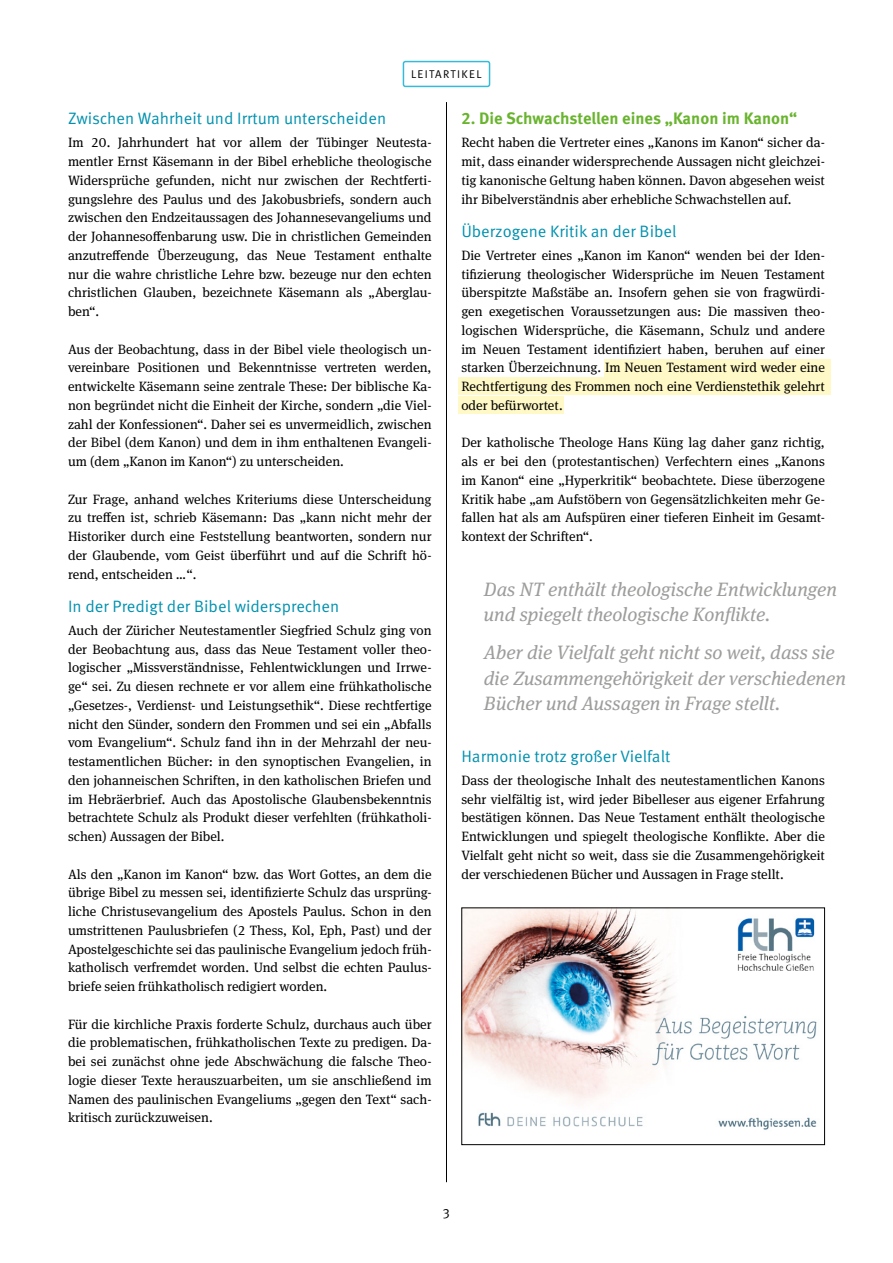
<style>
.page{position:relative;width:893px;height:1263px;background:#fff}
.page>*{position:absolute;margin:0;border:0;box-sizing:border-box;transform-origin:0 0}
.t1{font:italic 19.35px/25.5px "Meta Serif Pro";color:#9d9d9c}
.t2{font:16.5px "Meta OT";color:#0091af}
.t3{font:700 16.5px "Meta OT";color:#69b42e}
.t4{font:13.5px/18.8px "Meta Serif Pro";color:#000;text-align:justify}
.t5{font:13.5px "Meta OT";color:#000}
.t6{font:11.25px "Meta OT";letter-spacing:.12em;color:#000}
</style>
<div class="page">
<hr style="left:446px;top:102px;width:1px;height:1080px;background:#000">
<div style="left:403px;top:61px;width:87px;height:26px;border:2px solid #34bbda;border-radius:2px"></div>
<img style="left:463px;top:909px;width:354px;height:221px">
<div style="left:461px;top:907px;width:364px;height:238px;border:1px solid #000"></div>
<div style="left:458px;top:378px;width:372px;height:17px;background:#fff9c7"></div>
<div style="left:458px;top:396px;width:105px;height:18px;background:#fff9c7"></div>
<div style="left:604px;top:359px;width:226px;height:17px;background:#fff9c7"></div>
<p class="t6" style="left:411px;top:67px;width:72px">LEITARTIKEL</p>
<p class="t2" style="left:68px;top:108px;width:320px">Zwischen Wahrheit und Irrtum unterscheiden</p>
<p class="t4" style="left:68px;top:133px;width:365px">Im 20. Jahrhundert hat vor allem der Tübinger Neutesta&shy;mentler Ernst Käsemann in der Bibel erhebliche theologische Widersprüche gefunden, nicht nur zwischen der Rechtferti&shy;gungslehre des Paulus und des Jakobusbriefs, sondern auch zwischen den Endzeitaussagen des Johannesevangeliums und der Johannesoffenbarung usw. Die in christlichen Gemeinden anzutreffende Überzeugung, das Neue Testament enthalte nur die wahre christliche Lehre bzw. bezeuge nur den echten christlichen Glauben, bezeichnete Käsemann als „Aberglau&shy;ben“.</p>
<p class="t4" style="left:68px;top:339px;width:365px">Aus der Beobachtung, dass in der Bibel viele theologisch un&shy;vereinbare Positionen und Bekenntnisse vertreten werden, entwickelte Käsemann seine zentrale These: Der biblische Ka&shy;non begründet nicht die Einheit der Kirche, sondern „die Viel&shy;zahl der Konfessionen“. Daher sei es unvermeidlich, zwischen der Bibel (dem Kanon) und dem in ihm enthaltenen Evangeli&shy;um (dem „Kanon im Kanon“) zu unterscheiden.</p>
<p class="t4" style="left:68px;top:489px;width:365px">Zur Frage, anhand welches Kriteriums diese Unterscheidung zu treffen ist, schrieb Käsemann: Das „kann nicht mehr der Historiker durch eine Feststellung beantworten, sondern nur der Glaubende, vom Geist überführt und auf die Schrift hö&shy;rend, entscheiden …“.</p>
<p class="t2" style="left:68px;top:596px;width:273px">In der Predigt der Bibel widersprechen</p>
<p class="t4" style="left:68px;top:620px;width:365px">Auch der Züricher Neutestamentler Siegfried Schulz ging von der Beobachtung aus, dass das Neue Testament voller theo&shy;logischer „Missverständnisse, Fehlentwicklungen und Irrwe&shy;ge“ sei. Zu diesen rechnete er vor allem eine frühkatholische „Gesetzes-, Verdienst- und Leistungsethik“. Diese rechtfertige nicht den Sünder, sondern den Frommen und sei ein „Abfalls vom Evangelium“. Schulz fand ihn in der Mehrzahl der neu&shy;testamentlichen Bücher: in den synoptischen Evangelien, in den johanneischen Schriften, in den katholischen Briefen und im Hebräerbrief. Auch das Apostolische Glaubensbekenntnis betrachtete Schulz als Produkt dieser verfehlten (frühkatholi&shy;schen) Aussagen der Bibel.</p>
<p class="t4" style="left:68px;top:864px;width:365px">Als den „Kanon im Kanon“ bzw. das Wort Gottes, an dem die übrige Bibel zu messen sei, identifizierte Schulz das ursprüng&shy;liche Christusevangelium des Apostels Paulus. Schon in den umstrittenen Paulusbriefen (2 Thess, Kol, Eph, Past) und der Apostelgeschichte sei das paulinische Evangelium jedoch früh&shy;katholisch verfremdet worden. Und selbst die echten Paulus&shy;briefe seien frühkatholisch redigiert worden.</p>
<p class="t4" style="left:68px;top:1014px;width:365px">Für die kirchliche Praxis forderte Schulz, durchaus auch über die problematischen, frühkatholischen Texte zu predigen. Da&shy;bei sei zunächst ohne jede Abschwächung die falsche Theo&shy;logie dieser Texte herauszuarbeiten, um sie anschließend im Namen des paulinischen Evangeliums „gegen den Text“ sach&shy;kritisch zurückzuweisen.</p>
<p class="t3" style="left:461px;top:108px;width:338px">2. Die Schwachstellen eines „Kanon im Kanon“</p>
<p class="t4" style="left:461px;top:133px;width:365px">Recht haben die Vertreter eines „Kanons im Kanon“ sicher da&shy;mit, dass einander widersprechende Aussagen nicht gleichzei&shy;tig kanonische Geltung haben können. Davon abgesehen weist ihr Bibelverständnis aber erhebliche Schwachstellen auf.</p>
<p class="t2" style="left:461px;top:221px;width:217px">Überzogene Kritik an der Bibel</p>
<p class="t4" style="left:461px;top:245px;width:365px">Die Vertreter eines „Kanon im Kanon“ wenden bei der Iden&shy;tifizierung theologischer Widersprüche im Neuen Testament überspitzte Maßstäbe an. Insofern gehen sie von fragwürdi&shy;gen exegetischen Voraussetzungen aus: Die massiven theo&shy;logischen Widersprüche, die Käsemann, Schulz und andere im Neuen Testament identifiziert haben, beruhen auf einer starken Überzeichnung. Im Neuen Testament wird weder eine Rechtfertigung des Frommen noch eine Verdienstethik gelehrt oder befürwortet.</p>
<p class="t4" style="left:461px;top:433px;width:365px">Der katholische Theologe Hans Küng lag daher ganz richtig, als er bei den (protestantischen) Verfechtern eines „Kanons im Kanon“ eine „Hyperkritik“ beobachtete. Diese überzogene Kritik habe „am Aufstöbern von Gegensätzlichkeiten mehr Ge&shy;fallen hat als am Aufspüren einer tieferen Einheit im Gesamt&shy;kontext der Schriften“.</p>
<h1 class="t1" style="left:484px;top:575px;width:354px">Das NT enthält theologische Entwicklungen und spiegelt theologische Konflikte.</h1>
<h1 class="t1" style="left:484px;top:639px;width:363px">Aber die Vielfalt geht nicht so weit, dass sie die Zusammengehörigkeit der verschiedenen<br>Bücher und Aussagen in Frage stellt.</h1>
<p class="t2" style="left:461px;top:746px;width:211px">Harmonie trotz großer Vielfalt</p>
<p class="t4" style="left:461px;top:770px;width:365px">Dass der theologische Inhalt des neutestamentlichen Kanons sehr vielfältig ist, wird jeder Bibelleser aus eigener Erfahrung bestätigen können. Das Neue Testament enthält theologische Entwicklungen und spiegelt theologische Konflikte. Aber die Vielfalt geht nicht so weit, dass sie die Zusammengehörigkeit der verschiedenen Bücher und Aussagen in Frage stellt.</p>
<p class="t5" style="left:443px;top:1205px;width:9px">3</p>
</div>
